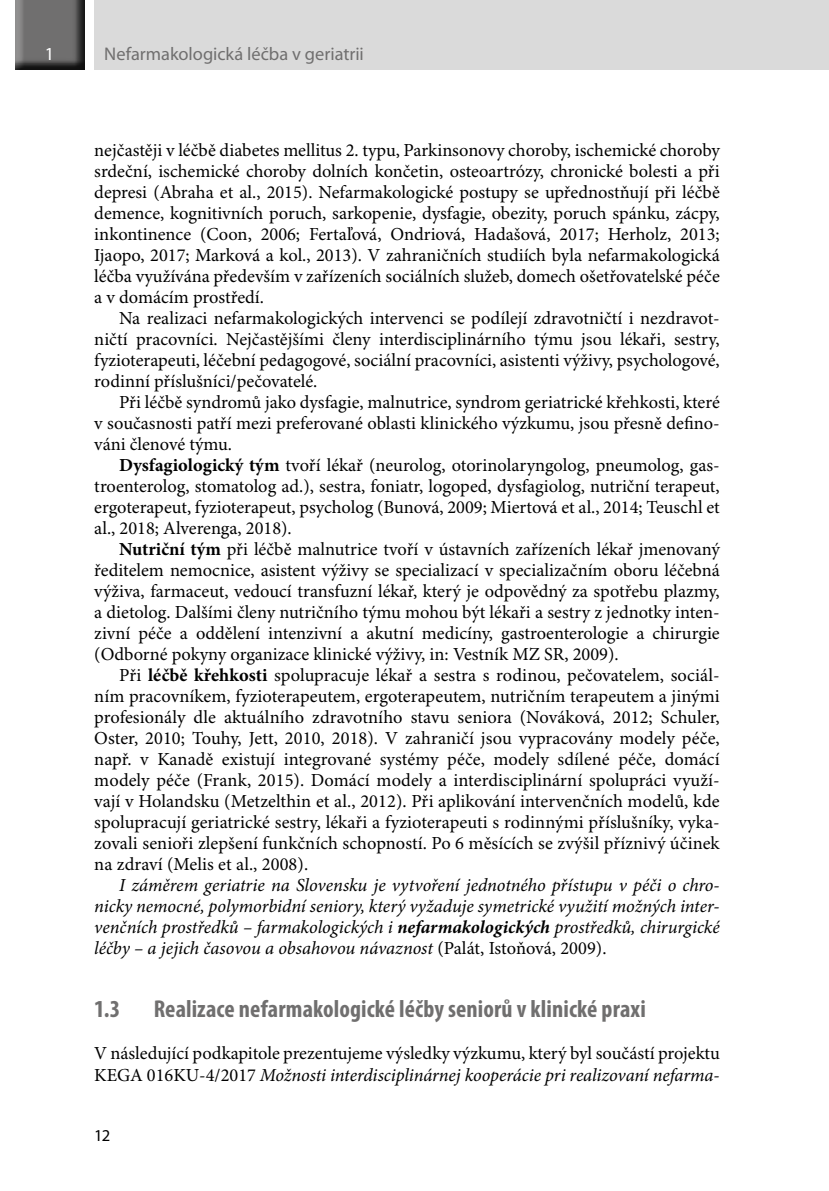
<style>
.page{position:relative;width:829px;height:1191px;background:#fff}
.page>*{position:absolute;margin:0;border:0;box-sizing:border-box;transform-origin:0 0}
._2_Nadpis{font:700 condensed 24.5px "Myriad Pro";letter-spacing:.005em;color:#706f6f}
.ZaklTEXT{font:18.38px/21px "Minion Pro";color:#000;text-align:justify}
.ZaklText1radek{font:18.38px/21px "Minion Pro";letter-spacing:-.005em;color:#000;text-align:justify}
.ZaklTEXT-2{font:italic 18.38px/21px "Minion Pro";letter-spacing:-.005em;color:#000;text-align:justify}
.t1{font:18.38px "Myriad Pro";color:#706f6f}
.t2{font:18.38px "Myriad Pro";color:#fff}
.t3{font:16.62px "Myriad Pro";color:#000}
.s1{font-weight:700}
.s2{font-style:normal}
.s3{font-style:italic}
</style>
<div class="page">
<div style="left:94px;top:0;width:734px;height:69px;background:#dadada"></div>
<div style="left:14px;top:0;width:72px;height:72px;background:#000;opacity:.75"></div>
<p class="t2" style="left:45px;top:42px;width:11px">1</p>
<p class="t1" style="left:104px;top:42px;width:261px">Nefarmakologická léčba v geriatrii</p>
<p class="ZaklText1radek" style="left:94px;top:140px;width:627px">nejčastěji v léčbě diabetes mellitus 2. typu, Parkinsonovy choroby, ischemické choroby srdeční, ischemické choroby dolních končetin, osteoartrózy, chronické bolesti a při depresi (Abraha et al., 2015). Nefarmakologické postupy se upřednostňují při léčbě demence, kognitivních poruch, sarkopenie, dysfagie, obezity, poruch spánku, zácpy, inkontinence (Coon, 2006; Fertaľová, Ondriová, Hadašová, 2017; Herholz, 2013; Ijaopo, 2017; Marková a kol., 2013). V zahraničních studiích byla nefarmakologická léčba využívána především v zařízeních sociálních služeb, domech ošetřovatelské péče a v domácím prostředí.</p>
<p class="ZaklTEXT" style="left:94px;top:308px;width:627px;text-indent:25px">Na realizaci nefarmakologických intervenci se podílejí zdravotničtí i nezdravot&shy;ničtí pracovníci. Nejčastějšími členy interdisciplinárního týmu jsou lékaři, sestry, fyzioterapeuti, léčební pedagogové, sociální pracovníci, asistenti výživy, psychologové, rodinní příslušníci/pečovatelé.</p>
<p class="ZaklTEXT" style="left:94px;top:392px;width:627px;text-indent:25px">Při léčbě syndromů jako dysfagie, malnutrice, syndrom geriatrické křehkosti, které v současnosti patří mezi preferované oblasti klinického výzkumu, jsou přesně defino&shy;váni členové týmu.</p>
<p class="ZaklTEXT" style="left:94px;top:455px;width:627px;text-indent:25px"><span class="s1">Dysfagiologický tým</span> tvoří lékař (neurolog, otorinolaryngolog, pneumolog, gas&shy;troenterolog, stomatolog ad.), sestra, foniatr, logoped, dysfagiolog, nutriční terapeut, ergoterapeut, fyzioterapeut, psycholog (Bunová, 2009; Miertová et al., 2014; Teuschl et al., 2018; Alverenga, 2018).</p>
<p class="ZaklTEXT" style="left:94px;top:539px;width:627px;text-indent:25px"><span class="s1">Nutriční tým</span> při léčbě malnutrice tvoří v ústavních zařízeních lékař jmenovaný ředitelem nemocnice, asistent výživy se specializací v specializačním oboru léčebná výživa, farmaceut, vedoucí transfuzní lékař, který je odpovědný za spotřebu plazmy, a dietolog. Dalšími členy nutričního týmu mohou být lékaři a sestry z jednotky inten&shy;zivní péče a oddělení intenzivní a akutní medicíny, gastroenterologie a chirurgie (Odborné pokyny organizace klinické výživy, in: Vestník MZ SR, 2009).</p>
<p class="ZaklTEXT" style="left:94px;top:665px;width:627px;text-indent:25px">Při <span class="s1">léčbě křehkosti</span> spolupracuje lékař a sestra s rodinou, pečovatelem, sociál&shy;ním pracovníkem, fyzioterapeutem, ergoterapeutem, nutričním terapeutem a jinými profesionály dle aktuálního zdravotního stavu seniora (Nováková, 2012; Schuler, Oster, 2010; Touhy, Jett, 2010, 2018). V zahraničí jsou vypracovány modely péče, např. v Kanadě existují integrované systémy péče, modely sdílené péče, domácí modely péče (Frank, 2015). Domácí modely a interdisciplinární spolupráci využí&shy;vají v Holandsku (Metzelthin et al., 2012). Při aplikování intervenčních modelů, kde spolupracují geriatrické sestry, lékaři a fyzioterapeuti s rodinnými příslušníky, vyka&shy;zovali senioři zlepšení funkčních schopností. Po 6 měsících se zvýšil příznivý účinek na zdraví (Melis et al., 2008).</p>
<p class="ZaklTEXT-2" style="left:94px;top:875px;width:627px;text-indent:25px">I záměrem geriatrie na Slovensku je vytvoření jednotného přístupu v péči o chro&shy;nicky nemocné, polymorbidní seniory, který vyžaduje symetrické využití možných inter&shy;venčních prostředků – farmakologických i <span class="s1">nefarmakologických</span> prostředků, chirurgické léčby – a jejich časovou a obsahovou návaznost <span class="s2">(Palát, Istoňová, 2009).</span></p>
<p class="_2_Nadpis" style="left:94px;top:994px;width:27px">1.3</p>
<p class="_2_Nadpis" style="left:154px;top:994px;width:493px">Realizace nefarmakologické léčby seniorů v klinické praxi</p>
<p class="ZaklText1radek" style="left:94px;top:1043px;width:627px">V následující podkapitole prezentujeme výsledky výzkumu, který byl součástí projektu<br>KEGA 016KU-4/2017 <span class="s3">Možnosti interdisciplinárnej kooperácie pri realizovaní nefarma-</span></p>
<p class="t3" style="left:94px;top:1125px;width:17px">12</p>
</div>
